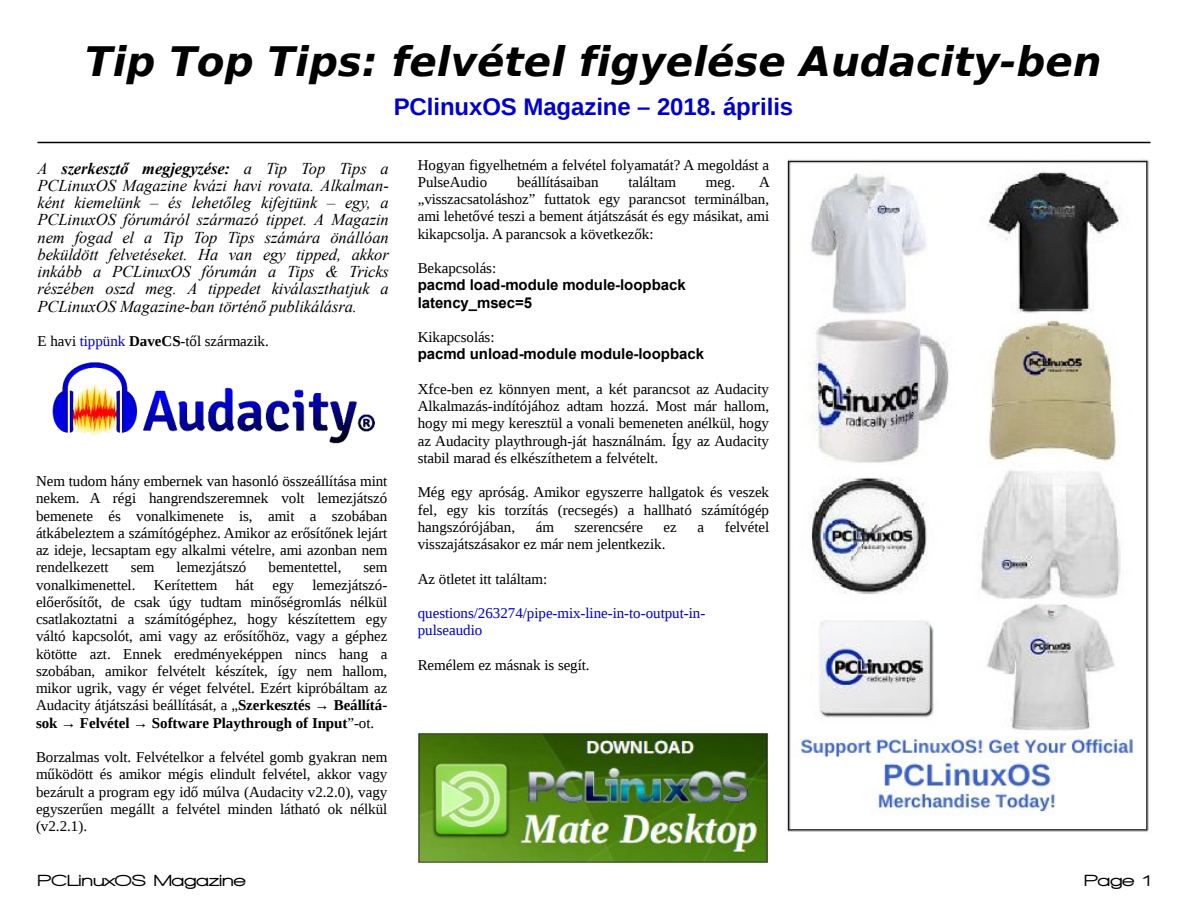
<style>
.page{position:relative;width:1188px;height:918px;background:#fff}
.page>*{position:absolute;margin:0;border:0;box-sizing:border-box;transform-origin:0 0}
.t1{font:italic 700 40.5px "Bitstream Vera Sans";color:#000}
.t2{font:700 24px "Liberation Sans";letter-spacing:-.005em;color:#0000cd}
.t3{font:italic 16.5px/17.2px "Times New Roman";color:#000;text-align:justify}
.t4{font:900 16.5px "Walkway Expand";letter-spacing:-.005em;color:#000}
.t5{font:15px/17.2px "Liberation Serif";letter-spacing:-.005em;color:#000;text-align:justify}
.t6{font:700 15px/17.2px "Arial";letter-spacing:-.005em;color:#000}
.t7{font:15px/17.2px "Liberation Serif";color:#0000cd}
.s1{font-weight:700}
.s2{color:#0000cd}
</style>
<div class="page">
<hr style="left:38px;top:142px;width:1112px;height:1px;background:#000">
<img style="left:52px;top:362px;width:323px;height:82px">
<img style="left:415px;top:731px;width:355px;height:134px">
<img style="left:787px;top:159px;width:362px;height:673px">
<h1 class="t1" style="left:85px;top:38px;width:1018px">Tip Top Tips: felvétel figyelése Audacity-ben</h1>
<h2 class="t2" style="left:394px;top:93px;width:401px">PClinuxOS Magazine – 2018. április</h2>
<p class="t3" style="left:38px;top:160px;width:353px">A <span class="s1">szerkesztő megjegyzése:</span> a Tip Top Tips a PCLinuxOS Magazine kvázi havi rovata. Alkalman&shy;ként kiemelünk – és lehetőleg kifejtünk – egy, a PCLinuxOS fórumáról származó tippet. A Magazin nem fogad el a Tip Top Tips számára önállóan beküldött felvetéseket. Ha van egy tipped, akkor inkább a PCLinuxOS fórumán a Tips &amp; Tricks részében oszd meg. A tippedet kiválaszthatjuk a PCLinuxOS Magazine-ban történő publikálásra.</p>
<p class="t5" style="left:38px;top:333px;width:233px">E havi <span class="s2">tippünk</span> <span class="s1">DaveCS</span>-től származik.</p>
<p class="t5" style="left:36px;top:473px;width:353px">Nem tudom hány embernek van hasonló összeállítása mint nekem. A régi hangrendszeremnek volt lemezjátszó bemenete és vonalkimenete is, amit a szobában átkábeleztem a számítógéphez. Amikor az erősítőnek lejárt az ideje, lecsaptam egy alkalmi vételre, ami azonban nem rendelkezett</p>
<p class="t5" style="left:131px;top:559px;width:25px">sem</p>
<p class="t5" style="left:177px;top:559px;width:71px">lemezjátszó</p>
<p class="t5" style="left:269px;top:559px;width:74px">bementettel,</p>
<p class="t5" style="left:36px;top:559px;width:353px;text-indent:328px">sem vonalkimenettel. Kerítettem hát egy lemezjátszó&shy;előerősítőt, de csak úgy tudtam minőségromlás nélkül csatlakoztatni a számítógéphez, hogy készítettem egy váltó kapcsolót, ami vagy az erősítőhöz, vagy a géphez kötötte azt. Ennek eredményeképpen nincs hang a szobában, amikor felvételt készítek, így nem hallom, mikor ugrik, vagy ér véget felvétel. Ezért kipróbáltam az Audacity átjátszási beállítását, a „<span class="s1">Szerkesztés → Beállítá&shy;sok → Felvétel → Software Playthrough of Input</span>”-ot.</p>
<p class="t5" style="left:36px;top:749px;width:353px">Borzalmas volt. Felvételkor a felvétel gomb gyakran nem működött és amikor mégis elindult felvétel, akkor vagy bezárult a program egy idő múlva (Audacity v2.2.0), vagy egyszerűen megállt a felvétel minden látható ok nélkül (v2.2.1).</p>
<p class="t5" style="left:418px;top:156px;width:353px">Hogyan figyelhetném a felvétel folyamatát? A megoldást a<br>PulseAudio</p>
<p class="t5" style="left:517px;top:173px;width:83px">beállításaiban</p>
<p class="t5" style="left:628px;top:173px;width:49px">találtam</p>
<p class="t5" style="left:706px;top:173px;width:31px">meg.</p>
<p class="t5" style="left:418px;top:173px;width:354px;text-indent:341px">A „visszacsatoláshoz” futtatok egy parancsot terminálban, ami lehetővé teszi a bement átjátszását és egy másikat, ami kikapcsolja. A parancsok a következők:</p>
<p class="t5" style="left:418px;top:259px;width:80px">Bekapcsolás:</p>
<p class="t6" style="left:418px;top:276px;width:269px">pacmd load-module module-loopback latency_msec=5</p>
<p class="t5" style="left:418px;top:328px;width:78px">Kikapcsolás:</p>
<p class="t6" style="left:418px;top:345px;width:288px">pacmd unload-module module-loopback</p>
<p class="t5" style="left:418px;top:380px;width:353px">Xfce-ben ez könnyen ment, a két parancsot az Audacity Alkalmazás-indítójához adtam hozzá. Most már hallom, hogy mi megy keresztül a vonali bemeneten anélkül, hogy az Audacity playthrough-ját használnám. Így az Audacity stabil marad és elkészíthetem a felvételt.</p>
<p class="t5" style="left:418px;top:484px;width:353px">Még egy apróság. Amikor egyszerre hallgatok és veszek fel, egy kis torzítás (recsegés) a hallható számítógép hangszórójában,</p>
<p class="t5" style="left:536px;top:518px;width:20px">ám</p>
<p class="t5" style="left:575px;top:518px;width:70px">szerencsére</p>
<p class="t5" style="left:664px;top:518px;width:15px">ez</p>
<p class="t5" style="left:697px;top:518px;width:8px">a</p>
<p class="t5" style="left:725px;top:518px;width:46px">felvétel</p>
<p class="t5" style="left:418px;top:535px;width:249px">visszajátszásakor ez már nem jelentkezik.</p>
<p class="t5" style="left:418px;top:570px;width:131px">Az ötletet itt találtam:</p>
<p class="t7" style="left:418px;top:604px;width:289px">questions/263274/pipe-mix-line-in-to-output-in&shy;pulseaudio</p>
<p class="t5" style="left:418px;top:656px;width:173px">Remélem ez másnak is segít.</p>
<p class="t4" style="left:38px;top:871px;width:210px">PCLinuxOS Magazine</p>
<p class="t4" style="left:1084px;top:871px;width:68px">Page 1</p>
</div>
